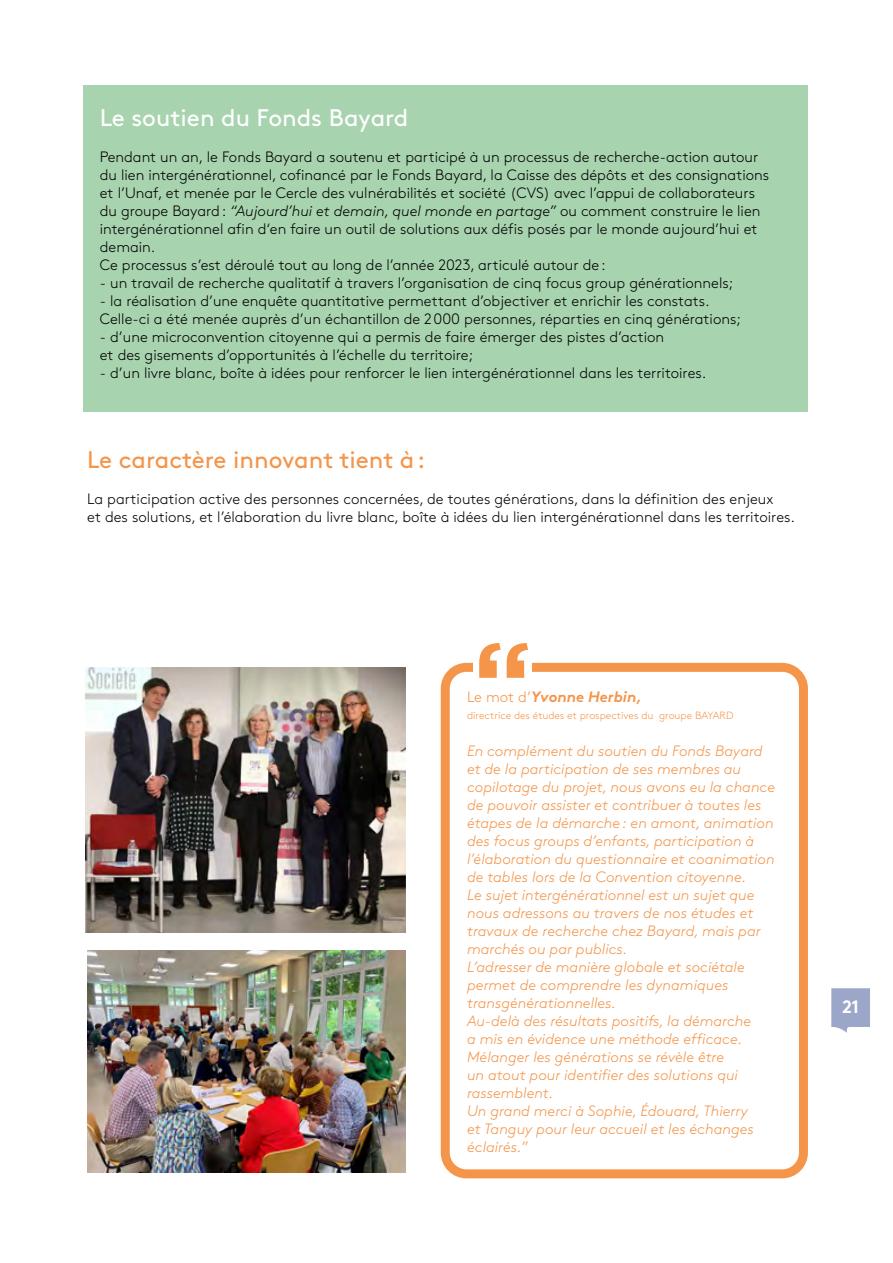
<style>
.page{position:relative;width:893px;height:1263px;background:#fff}
.page>*{position:absolute;margin:0;border:0;box-sizing:border-box;transform-origin:0 0}
.Texte_courant{font:700 108px "Gotham";color:#f4954a}
.Petits_titres{font:24px "Brown";color:#f4954a}
.Texte_courant-2{font:24px "Brown";color:#fff}
.t1{font:700 18px "Brown";color:#fff}
.Texte_courant-3{font:300 15px/18px "Brown";color:#000}
.Texte_courant-4{font:italic 300 15px/18px "Brown";color:#f4954a}
.Texte_courant-5{font:italic 700 15px "Brown";color:#f4954a}
.Texte_courant-6{font:300 10.5px "Brown";color:#f4954a}
.s1{font-style:italic}
.s2{font-weight:300;font-style:normal}
</style>
<div class="page">
<svg style="left:831px;top:988px;width:39px;height:45px"></svg>
<div style="left:83px;top:85px;width:725px;height:326px;background:#a8d3af"></div>
<div style="left:441px;top:663px;width:367px;height:515px;border:9px solid #f4954a;border-radius:21px"></div>
<div style="left:473px;top:633px;width:59px;height:102px;background:#fff"></div>
<img style="left:85px;top:667px;width:320px;height:266px">
<img style="left:87px;top:950px;width:318px;height:222px">
<p class="Texte_courant-2" style="left:100px;top:99px;width:310px">Le soutien du Fonds Bayard</p>
<p class="Texte_courant-3" style="left:100px;top:147px;width:671px">Pendant un an, le Fonds Bayard a soutenu et participé à un processus de recherche-action autour du lien intergénérationnel, cofinancé par le Fonds Bayard, la Caisse des dépôts et des consignations et l’Unaf, et menée par le Cercle des vulnérabilités et société (CVS) avec l’appui de collaborateurs du groupe Bayard: <span class="s1">“Aujourd’hui et demain, quel monde en partage”</span> ou comment construire le lien intergénérationnel afin d‘en faire un outil de solutions aux défis posés par le monde aujourd’hui et demain.</p>
<p class="Texte_courant-3" style="left:100px;top:255px;width:507px">Ce processus s’est déroulé tout au long de l’année 2023, articulé autour de:</p>
<p class="Texte_courant-3" style="left:100px;top:273px;width:635px">- un travail de recherche qualitatif à travers l’organisation de cinq focus group générationnels;</p>
<p class="Texte_courant-3" style="left:100px;top:291px;width:643px">- la réalisation d’une enquête quantitative permettant d’objectiver et enrichir les constats.<br>Celle-ci a été menée auprès d’un échantillon de 2000 personnes, réparties en cinq générations;</p>
<p class="Texte_courant-3" style="left:100px;top:327px;width:566px">- d’une microconvention citoyenne qui a permis de faire émerger des pistes d’action et des gisements d’opportunités à l’échelle du territoire;</p>
<p class="Texte_courant-3" style="left:100px;top:363px;width:608px">- d’un livre blanc, boîte à idées pour renforcer le lien intergénérationnel dans les territoires.</p>
<p class="Petits_titres" style="left:87px;top:441px;width:340px">Le caractère innovant tient à:</p>
<p class="Texte_courant-3" style="left:87px;top:489px;width:709px">La participation active des personnes concernées, de toutes générations, dans la définition des enjeux<br>et des solutions, et l’élaboration du livre blanc, boîte à idées du lien intergénérationnel dans les territoires.</p>
<p class="Texte_courant" style="left:473px;top:609px;width:60px">“</p>
<p class="Texte_courant-6" style="left:467px;top:707px;width:268px">directrice des études et prospectives du groupe BAYARD</p>
<p class="Texte_courant-4" style="left:467px;top:741px;width:310px">En complément du soutien du Fonds Bayard et de la participation de ses membres au copilotage du projet, nous avons eu la chance de pouvoir assister et contribuer à toutes les étapes de la démarche: en amont, animation des focus groups d’enfants, participation à l’élaboration du questionnaire et coanimation de tables lors de la Convention citoyenne.</p>
<p class="Texte_courant-4" style="left:467px;top:885px;width:295px">Le sujet intergénérationnel est un sujet que nous adressons au travers de nos études et travaux de recherche chez Bayard, mais par marchés ou par publics.</p>
<p class="Texte_courant-4" style="left:467px;top:957px;width:279px">L’adresser de manière globale et sociétale permet de comprendre les dynamiques transgénérationnelles.</p>
<p class="Texte_courant-4" style="left:467px;top:1011px;width:286px">Au-delà des résultats positifs, la démarche a mis en évidence une méthode efficace.<br>Mélanger les générations se révèle être<br>un atout pour identifier des solutions qui rassemblent.</p>
<p class="Texte_courant-4" style="left:467px;top:1101px;width:288px">Un grand merci à Sophie, Édouard, Thierry et Tanguy pour leur accueil et les échanges éclairés.”</p>
<p class="Texte_courant-5" style="left:467px;top:685px;width:176px"><span class="s2">Le mot d’</span>Yvonne Herbin,</p>
<p class="t1" style="left:842px;top:992px;width:19px">21</p>
</div>
